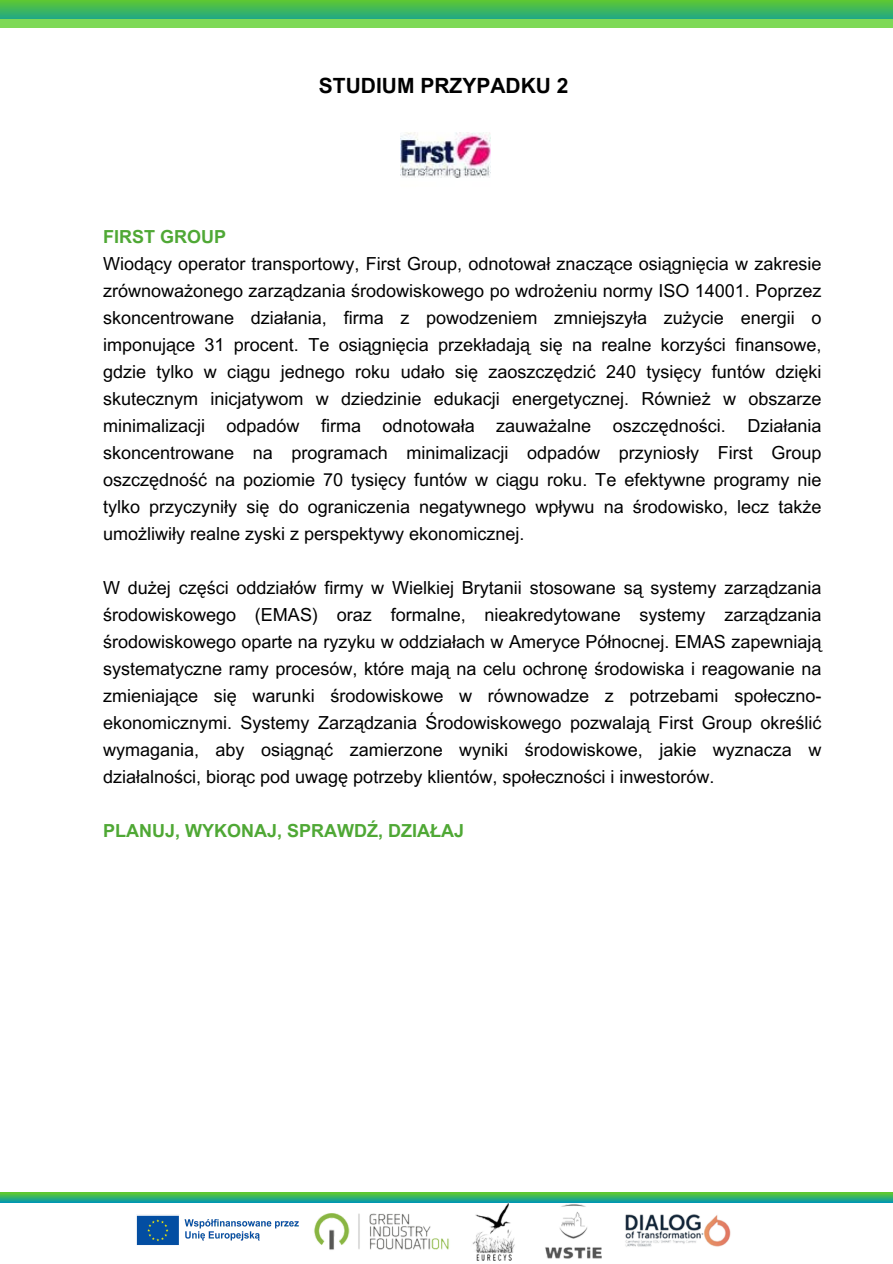
<style>
.page{position:relative;width:893px;height:1264px;background:#fff}
.page>*{position:absolute;margin:0;border:0;box-sizing:border-box;transform-origin:0 0}
.t1{font:700 21px "Arial MT Pro";color:#000}
.t2{font:18px/27px "Arial MT Pro";color:#000;text-align:justify}
.t3{font:700 18px "Arial MT Pro";color:#4fa835}
</style>
<div class="page">
<svg style="left:0;top:0;width:892px;height:19px;background:#3fb75b"></svg>
<svg style="left:0;top:1192px;width:892px;height:9px;background:#43ba54"></svg>
<div style="left:0;top:19px;width:892px;height:9px;background:#7ed957"></div>
<img style="left:311px;top:1197px;width:444px;height:64px">
<img style="left:136px;top:1215px;width:163px;height:30px">
<img style="left:400px;top:132px;width:90px;height:46px">
<h2 class="t1" style="left:319px;top:77px;width:251px">STUDIUM PRZYPADKU 2</h2>
<h1 class="t3" style="left:103px;top:230px;width:125px">FIRST GROUP</h1>
<p class="t2" style="left:103px;top:252px;width:719px">Wiodący operator transportowy, First Group, odnotował znaczące osiągnięcia w zakresie zrównoważonego zarządzania środowiskowego po wdrożeniu normy ISO 14001. Poprzez skoncentrowane działania, firma z powodzeniem zmniejszyła zużycie energii o imponujące 31 procent. Te osiągnięcia przekładają się na realne korzyści finansowe, gdzie tylko w ciągu jednego roku udało się zaoszczędzić 240 tysięcy funtów dzięki skutecznym inicjatywom w dziedzinie edukacji energetycznej. Również w obszarze minimalizacji odpadów firma odnotowała zauważalne oszczędności. Działania skoncentrowane na programach minimalizacji odpadów przyniosły First Group oszczędność na poziomie 70 tysięcy funtów w ciągu roku. Te efektywne programy nie tylko przyczyniły się do ograniczenia negatywnego wpływu na środowisko, lecz także umożliwiły realne zyski z perspektywy ekonomicznej.</p>
<p class="t2" style="left:103px;top:576px;width:719px">W dużej części oddziałów firmy w Wielkiej Brytanii stosowane są systemy zarządzania środowiskowego (EMAS) oraz formalne, nieakredytowane systemy zarządzania środowiskowego oparte na ryzyku w oddziałach w Ameryce Północnej. EMAS zapewniają systematyczne ramy procesów, które mają na celu ochronę środowiska i reagowanie na zmieniające się warunki środowiskowe w równowadze z potrzebami społeczno&shy;ekonomicznymi. Systemy Zarządzania Środowiskowego pozwalają First Group określić wymagania, aby osiągnąć zamierzone wyniki środowiskowe, jakie wyznacza w działalności, biorąc pod uwagę potrzeby klientów, społeczności i inwestorów.</p>
<p class="t3" style="left:103px;top:824px;width:363px">PLANUJ, WYKONAJ, SPRAWDŹ, DZIAŁAJ</p>
</div>
